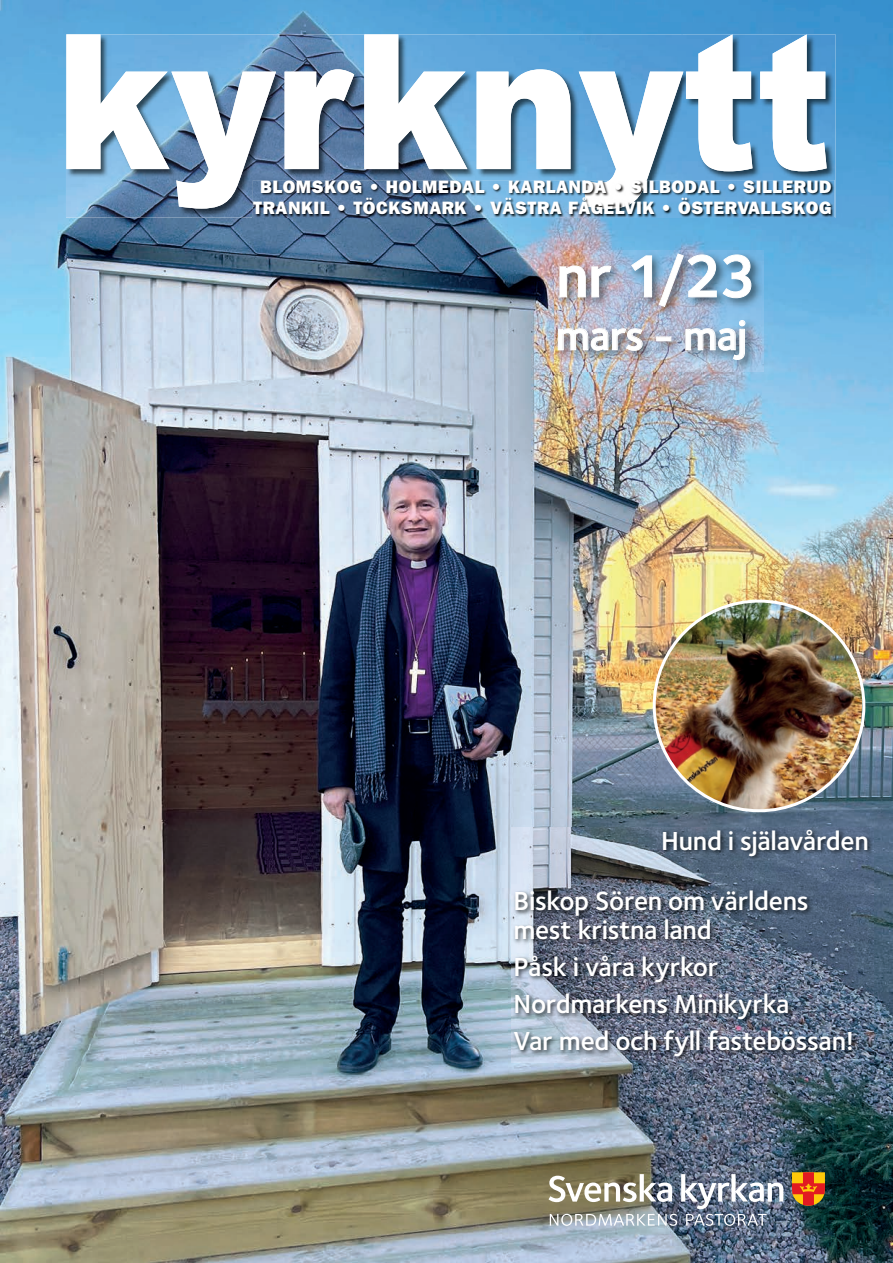
<style>
.page{position:relative;width:893px;height:1263px;background:#fff}
.page>*{position:absolute;margin:0;border:0;box-sizing:border-box;transform-origin:0 0}
.t1{font:600 61.5px "Foundry Sterling";color:#fff}
.t2{font:600 42px "Foundry Sterling";letter-spacing:-.015em;color:#fff}
.t3{font:600 27px/37px "Foundry Sterling";letter-spacing:-.01em;color:#fff}
.t4{font:800 18px/21px "Franklin Gothic";letter-spacing:.03em;color:#fff;text-align:center}
</style>
<div class="page">
<img style="left:0;top:0;width:893px;height:1263px">
<svg style="left:792px;top:1172px;width:33px;height:34px"></svg>
<img style="left:549px;top:1174px;width:234px;height:52px">
<img style="left:554px;top:250px;width:209px;height:122px">
<svg style="left:559px;top:265px;width:53px;height:33px;background:#a69ea3"></svg>
<svg style="left:631px;top:255px;width:21px;height:43px"></svg>
<img style="left:658px;top:253px;width:94px;height:54px">
<svg style="left:558px;top:328px;width:85px;height:23px;background:#aeadb2"></svg>
<div style="left:656px;top:337px;width:15px;height:4px;border:1px solid #fff"></div>
<svg style="left:685px;top:320px;width:61px;height:40px;background:#9bb0c4"></svg>
<img style="left:512px;top:827px;width:362px;height:235px">
<img style="left:66px;top:34px;width:769px;height:184px">
<svg style="left:66px;top:34px;width:761px;height:175px"></svg>
<img style="left:253px;top:180px;width:581px;height:39px">
<img style="left:584px;top:180px;width:63px;height:29px">
<img style="left:654px;top:601px;width:209px;height:210px">
<p class="t4" style="left:253px;top:176px;width:579px">BLOMSKOG • HOLMEDAL • KARLANDA • SILBODAL • SILLERUD<br>TRANKIL • TÖCKSMARK • VÄSTRA FÅGELVIK • ÖSTERVALLSKOG</p>
<h1 class="t1" style="left:556px;top:233px;width:203px">nr 1/23</h1>
<h2 class="t2" style="left:556px;top:306px;width:193px">mars - maj</h2>
<p class="t3" style="left:661px;top:822px;width:209px">Hund i själavården</p>
<p class="t3" style="left:513px;top:886px;width:297px;line-height:28.5px">Biskop Sören om världens mest kristna land</p>
<p class="t3" style="left:513px;top:948px;width:343px">Påsk i våra kyrkor<br>Nordmarkens Minikyrka<br>Var med och fyll fastebössan!</p>
</div>
